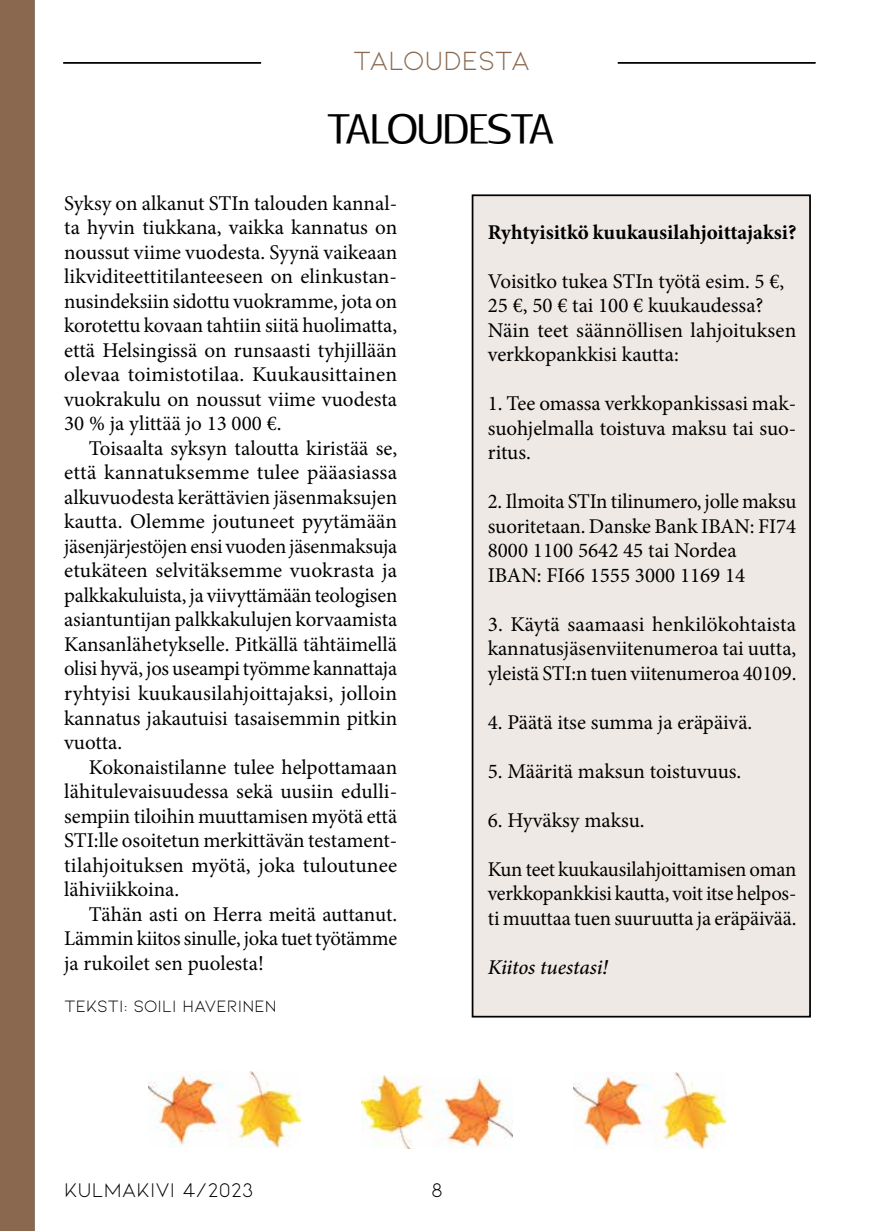
<style>
.page{position:relative;width:874px;height:1231px;background:#fff}
.page>*{position:absolute;margin:0;border:0;box-sizing:border-box;transform-origin:0 0}
.t1{font:42px "Rabelo";letter-spacing:-.025em;color:#000}
.t2{font:28px "Kiona";letter-spacing:-.03em;color:#89684f}
.t3{font:21px/24.5px "Minion Pro";letter-spacing:-.005em;color:#000;text-align:justify}
.t4{font:700 21px "Minion Pro";color:#000}
.t5{font:21px "Kiona";color:#000}
.t6{font:italic 500 21px "Minion Pro";letter-spacing:-.01em;color:#000}
.t7{font:17.5px "Kiona";color:#000}
</style>
<div class="page">
<hr style="left:617px;top:62px;width:198px;height:2px;background:#000">
<hr style="left:63px;top:62px;width:198px;height:2px;background:#000">
<div style="left:0;top:0;width:34px;height:1230px;background:#89684f"></div>
<div style="left:471px;top:194px;width:339px;height:823px;background:#eee9e5;border:2px solid #000"></div>
<img style="left:361px;top:1075px;width:151px;height:72px">
<img style="left:573px;top:1072px;width:151px;height:75px">
<img style="left:149px;top:1071px;width:151px;height:76px">
<h2 class="t2" style="left:353px;top:45px;width:179px">TALOUDESTA</h2>
<h1 class="t1" style="left:327px;top:104px;width:228px">TALOUDESTA</h1>
<p class="t3" style="left:64px;top:191px;width:334px">Syksy on alkanut STIn talouden kannal&shy;ta hyvin tiukkana, vaikka kannatus on noussut viime vuodesta. Syynä vaikeaan likviditeettitilanteeseen on elinkustan&shy;nusindeksiin sidottu vuokramme, jota on korotettu kovaan tahtiin siitä huolimatta, että Helsingissä on runsaasti tyhjillään olevaa toimistotilaa. Kuukausittainen vuokrakulu on noussut viime vuodesta 30 % ja ylittää jo 13 000 €.</p>
<p class="t3" style="left:64px;top:436px;width:334px;text-indent:25px">Toisaalta syksyn taloutta kiristää se, että kannatuksemme tulee pääasiassa alkuvuodesta kerättävien jäsenmaksujen kautta. Olemme joutuneet pyytämään jäsenjärjestöjen ensi vuoden jäsenmaksuja etukäteen selvitäksemme vuokrasta ja palkkakuluista, ja viivyttämään teologisen asiantuntijan palkkakulujen korvaamista Kansanlähetykselle. Pitkällä tähtäimellä olisi hyvä, jos useampi työmme kannattaja ryhtyisi kuukausilahjoittajaksi, jolloin kannatus jakautuisi tasaisemmin pitkin vuotta.</p>
<p class="t3" style="left:64px;top:754px;width:334px;text-indent:25px">Kokonaistilanne tulee helpottamaan lähitulevaisuudessa sekä uusiin edulli&shy;sempiin tiloihin muuttamisen myötä että STI:lle osoitetun merkittävän testament&shy;tilahjoituksen myötä, joka tuloutunee lähiviikkoina.</p>
<p class="t3" style="left:64px;top:901px;width:334px;text-indent:25px">Tähän asti on Herra meitä auttanut.<br>Lämmin kiitos sinulle, joka tuet työtämme ja rukoilet sen puolesta!</p>
<p class="t7" style="left:64px;top:995px;width:214px">TEKSTI: SOILI HAVERINEN</p>
<p class="t4" style="left:487px;top:217px;width:310px">Ryhtyisitkö kuukausilahjoittajaksi?</p>
<p class="t3" style="left:487px;top:269px;width:310px;text-align:left">Voisitko tukea STIn työtä esim. 5 €,<br>25 €, 50 € tai 100 € kuukaudessa?<br>Näin teet säännöllisen lahjoituksen verkkopankkisi kautta:</p>
<p class="t3" style="left:487px;top:391px;width:310px">1. Tee omassa verkkopankissasi mak&shy;suohjelmalla toistuva maksu tai suo&shy;ritus.</p>
<p class="t3" style="left:487px;top:489px;width:310px;text-align:left">2. Ilmoita STIn tilinumero, jolle maksu suoritetaan. Danske Bank IBAN: FI74<br>8000 1100 5642 45 tai Nordea<br>IBAN: FI66 1555 3000 1169 14</p>
<p class="t3" style="left:487px;top:612px;width:310px">3. Käytä saamaasi henkilökohtaista kannatusjäsenviitenumeroa tai uutta, yleistä STI:n tuen viitenumeroa 40109.</p>
<p class="t3" style="left:487px;top:710px;width:266px">4. Päätä itse summa ja eräpäivä.</p>
<p class="t3" style="left:487px;top:759px;width:255px">5. Määritä maksun toistuvuus.</p>
<p class="t3" style="left:487px;top:808px;width:158px">6. Hyväksy maksu.</p>
<p class="t3" style="left:487px;top:857px;width:310px">Kun teet kuukausilahjoittamisen oman verkkopankkisi kautta, voit itse helpos&shy;ti muuttaa tuen suuruutta ja eräpäivää.</p>
<p class="t6" style="left:487px;top:952px;width:122px">Kiitos tuestasi!</p>
<p class="t5" style="left:64px;top:1178px;width:191px">KULMAKIVI 4/2023</p>
<p class="t5" style="left:431px;top:1178px;width:13px">8</p>
</div>
